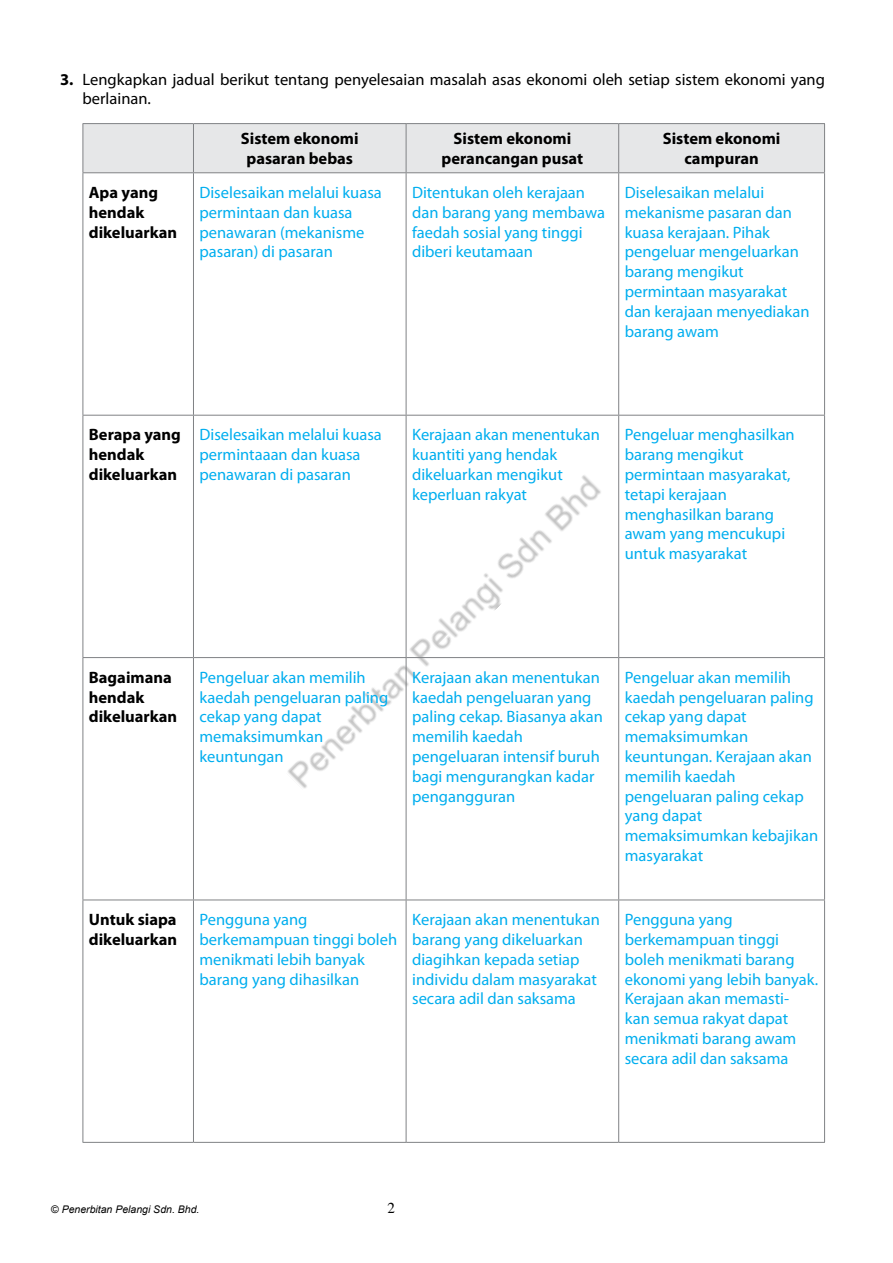
<style>
.page{position:relative;width:893px;height:1263px;background:#fff}
.page>*{position:absolute;margin:0;border:0;box-sizing:border-box;transform-origin:0 0}
.t1{font:16.5px/19.8px "Myriad Pro";color:#00aeef}
.t2{font:700 16.5px/19.8px "Myriad Pro";color:#000}
.t3{font:16.5px/19.8px "Myriad Pro";color:#000}
.t4{font:15px "Times";color:#000}
.t5{font:italic 10.5px "Arial";color:#000}
.s1{font-weight:700}
.s2{font-style:normal}
</style>
<div class="page">
<img style="left:282px;top:468px;width:326px;height:326px">
<div style="left:84px;top:124px;width:740px;height:48px;background:#e6e7e8"></div>
<hr style="left:83px;top:123px;width:110px;height:1px;background:#808285">
<hr style="left:83px;top:124px;width:1px;height:48px;background:#808285">
<hr style="left:193px;top:123px;width:213px;height:1px;background:#808285">
<hr style="left:193px;top:124px;width:1px;height:48px;background:#808285">
<hr style="left:406px;top:123px;width:213px;height:1px;background:#808285">
<hr style="left:406px;top:124px;width:1px;height:48px;background:#808285">
<hr style="left:619px;top:123px;width:206px;height:1px;background:#808285">
<hr style="left:618px;top:124px;width:1px;height:48px;background:#808285">
<hr style="left:824px;top:124px;width:1px;height:48px;background:#808285">
<hr style="left:83px;top:172px;width:110px;height:1px;background:#808285">
<hr style="left:83px;top:173px;width:1px;height:242px;background:#808285">
<hr style="left:193px;top:172px;width:213px;height:1px;background:#808285">
<hr style="left:193px;top:173px;width:1px;height:242px;background:#808285">
<hr style="left:406px;top:172px;width:213px;height:1px;background:#808285">
<hr style="left:406px;top:173px;width:1px;height:242px;background:#808285">
<hr style="left:619px;top:172px;width:206px;height:1px;background:#808285">
<hr style="left:618px;top:173px;width:1px;height:242px;background:#808285">
<hr style="left:824px;top:173px;width:1px;height:242px;background:#808285">
<hr style="left:83px;top:415px;width:110px;height:1px;background:#808285">
<hr style="left:83px;top:416px;width:1px;height:241px;background:#808285">
<hr style="left:193px;top:415px;width:213px;height:1px;background:#808285">
<hr style="left:193px;top:416px;width:1px;height:241px;background:#808285">
<hr style="left:406px;top:415px;width:213px;height:1px;background:#808285">
<hr style="left:406px;top:416px;width:1px;height:241px;background:#808285">
<hr style="left:619px;top:415px;width:206px;height:1px;background:#808285">
<hr style="left:618px;top:416px;width:1px;height:241px;background:#808285">
<hr style="left:824px;top:416px;width:1px;height:241px;background:#808285">
<hr style="left:83px;top:657px;width:110px;height:1px;background:#808285">
<hr style="left:83px;top:658px;width:1px;height:241px;background:#808285">
<hr style="left:193px;top:657px;width:213px;height:1px;background:#808285">
<hr style="left:193px;top:658px;width:1px;height:241px;background:#808285">
<hr style="left:406px;top:657px;width:213px;height:1px;background:#808285">
<hr style="left:406px;top:658px;width:1px;height:241px;background:#808285">
<hr style="left:619px;top:657px;width:206px;height:1px;background:#808285">
<hr style="left:618px;top:658px;width:1px;height:241px;background:#808285">
<hr style="left:824px;top:658px;width:1px;height:241px;background:#808285">
<hr style="left:83px;top:899px;width:110px;height:1px;background:#808285">
<hr style="left:83px;top:900px;width:1px;height:242px;background:#808285">
<hr style="left:193px;top:899px;width:213px;height:1px;background:#808285">
<hr style="left:193px;top:900px;width:1px;height:242px;background:#808285">
<hr style="left:406px;top:899px;width:213px;height:1px;background:#808285">
<hr style="left:406px;top:900px;width:1px;height:242px;background:#808285">
<hr style="left:619px;top:899px;width:206px;height:1px;background:#808285">
<hr style="left:618px;top:900px;width:1px;height:242px;background:#808285">
<hr style="left:824px;top:900px;width:1px;height:242px;background:#808285">
<hr style="left:83px;top:1142px;width:110px;height:1px;background:#808285">
<hr style="left:193px;top:1142px;width:213px;height:1px;background:#808285">
<hr style="left:406px;top:1142px;width:213px;height:1px;background:#808285">
<hr style="left:619px;top:1142px;width:206px;height:1px;background:#808285">
<p class="t3" style="left:83px;top:69px;width:744px;text-indent:-22px"><span class="s1">3.</span> Lengkapkan jadual berikut tentang penyelesaian masalah asas ekonomi oleh setiap sistem ekonomi yang berlainan.</p>
<p class="t2" style="left:241px;top:128px;width:119px;text-align:center">Sistem ekonomi pasaran bebas</p>
<p class="t2" style="left:442px;top:128px;width:143px;text-align:center">Sistem ekonomi perancangan pusat</p>
<p class="t2" style="left:663px;top:128px;width:119px;text-align:center">Sistem ekonomi campuran</p>
<p class="t2" style="left:89px;top:182px;width:90px">Apa yang hendak dikeluarkan</p>
<p class="t1" style="left:199px;top:182px;width:184px">Diselesaikan melalui kuasa permintaan dan kuasa penawaran (mekanisme pasaran) di pasaran</p>
<p class="t1" style="left:412px;top:182px;width:194px">Ditentukan oleh kerajaan dan barang yang membawa faedah sosial yang tinggi diberi keutamaan</p>
<p class="t1" style="left:625px;top:182px;width:186px">Diselesaikan melalui mekanisme pasaran dan kuasa kerajaan. Pihak pengeluar mengeluarkan barang mengikut permintaan masyarakat dan kerajaan menyediakan barang awam</p>
<p class="t2" style="left:89px;top:424px;width:94px">Berapa yang hendak dikeluarkan</p>
<p class="t1" style="left:199px;top:425px;width:184px">Diselesaikan melalui kuasa permintaaan dan kuasa penawaran di pasaran</p>
<p class="t1" style="left:412px;top:425px;width:189px">Kerajaan akan menentukan kuantiti yang hendak dikeluarkan mengikut keperluan rakyat</p>
<p class="t1" style="left:625px;top:425px;width:172px">Pengeluar menghasilkan barang mengikut permintaan masyarakat, tetapi kerajaan menghasilkan barang awam yang mencukupi untuk masyarakat</p>
<p class="t2" style="left:89px;top:667px;width:90px">Bagaimana hendak dikeluarkan</p>
<p class="t1" style="left:199px;top:667px;width:190px">Pengeluar akan memilih kaedah pengeluaran paling cekap yang dapat memaksimumkan keuntungan</p>
<p class="t1" style="left:412px;top:667px;width:192px">Kerajaan akan menentukan kaedah pengeluaran yang paling cekap. Biasanya akan memilih kaedah pengeluaran intensif buruh bagi mengurangkan kadar pengangguran</p>
<p class="t1" style="left:625px;top:667px;width:195px">Pengeluar akan memilih kaedah pengeluaran paling cekap yang dapat memaksimumkan keuntungan. Kerajaan akan memilih kaedah pengeluaran paling cekap yang dapat memaksimumkan kebajikan masyarakat</p>
<p class="t2" style="left:89px;top:909px;width:90px">Untuk siapa dikeluarkan</p>
<p class="t1" style="left:200px;top:909px;width:199px">Pengguna yang berkemampuan tinggi boleh menikmati lebih banyak barang yang dihasilkan</p>
<p class="t1" style="left:412px;top:909px;width:189px">Kerajaan akan menentukan barang yang dikeluarkan diagihkan kepada setiap individu dalam masyarakat secara adil dan saksama</p>
<p class="t1" style="left:625px;top:909px;width:195px">Pengguna yang berkemampuan tinggi boleh menikmati barang ekonomi yang lebih banyak.<br>Kerajaan akan memasti&shy;kan semua rakyat dapat menikmati barang awam secara adil dan saksama</p>
<p class="t5" style="left:51px;top:1202px;width:150px"><span class="s2">©</span> Penerbitan Pelangi Sdn. Bhd.</p>
<p class="t4" style="left:387px;top:1193px;width:9px">2</p>
</div>
